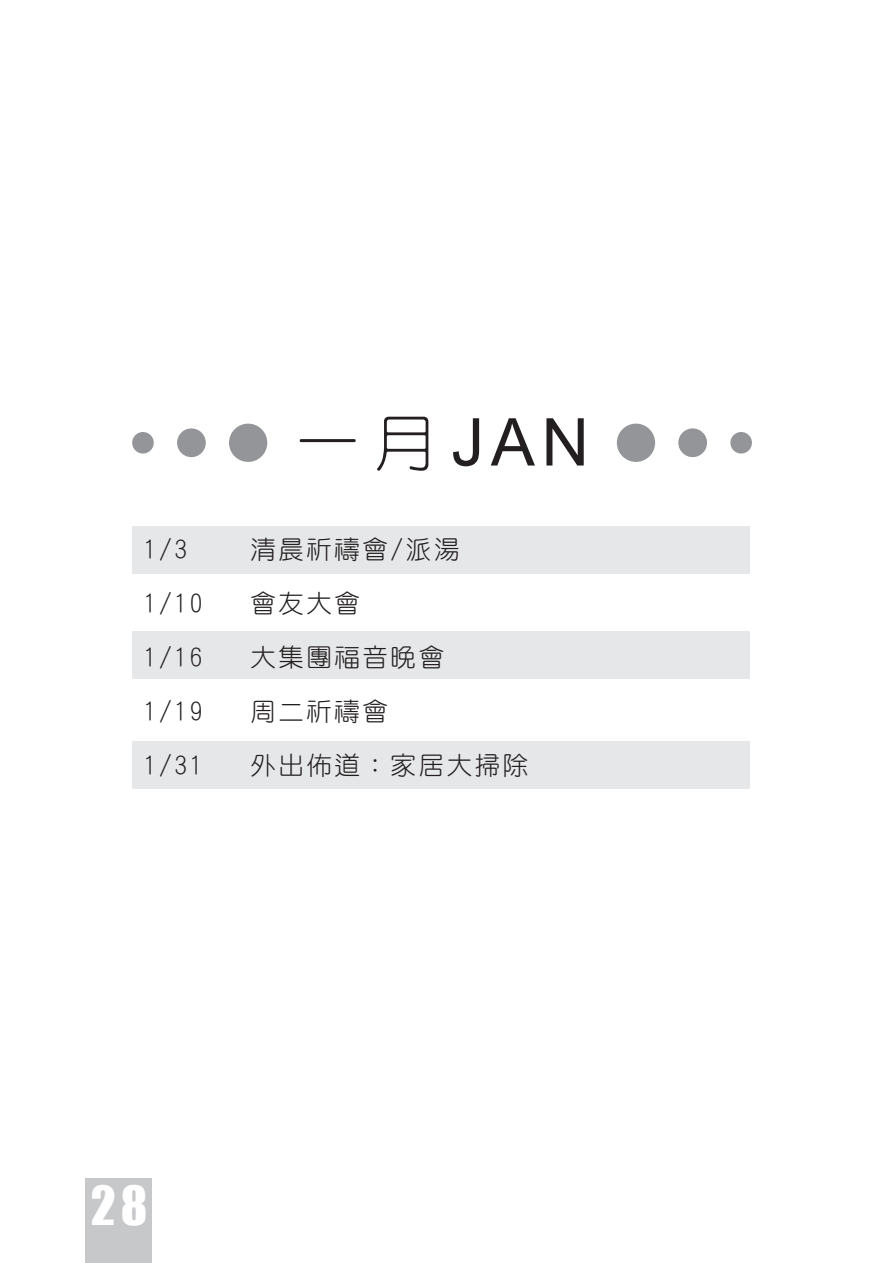
<style>
.page{position:relative;width:893px;height:1263px;background:#fff}
.page>*{position:absolute;margin:0;border:0;box-sizing:border-box;transform-origin:0 0}
.t1{font:66px "Arial";color:#231f20}
.t2{font:49.5px "Impact";color:#fff}
.t3{font:25.5px "DF Yuan Lt HK BF";letter-spacing:.1em;color:#231f20}
.s1{font-family:"Han Wang Yen";font-weight:300;font-size:61.8px}
</style>
<div class="page">
<div style="left:85px;top:1178px;width:66px;height:85px;background:#c7c8ca"></div>
<div style="left:132px;top:631px;width:618px;height:47px;background:#e6e7e9"></div>
<div style="left:132px;top:742px;width:618px;height:47px;background:#e6e7e9"></div>
<div style="left:132px;top:526px;width:618px;height:47px;background:#e6e7e9"></div>
<div style="left:177px;top:428px;width:29px;height:29px;background:#939598;border-radius:50%"></div>
<div style="left:132px;top:432px;width:22px;height:21px;background:#939598;border-radius:50%"></div>
<div style="left:229px;top:424px;width:38px;height:38px;background:#939598;border-radius:50%"></div>
<div style="left:678px;top:428px;width:29px;height:29px;background:#939598;border-radius:50%"></div>
<div style="left:730px;top:432px;width:22px;height:21px;background:#939598;border-radius:50%"></div>
<div style="left:617px;top:424px;width:38px;height:38px;background:#939598;border-radius:50%"></div>
<h1 class="t1" style="left:297px;top:397px;width:294px"><span class="s1">一月</span>JAN</h1>
<p class="t3" style="left:144px;top:536px;width:45px">1/3</p>
<p class="t3" style="left:250px;top:536px;width:211px">清晨祈禱會/派湯</p>
<p class="t3" style="left:144px;top:590px;width:60px">1/10</p>
<p class="t3" style="left:250px;top:590px;width:111px">會友大會</p>
<p class="t3" style="left:144px;top:644px;width:60px">1/16</p>
<p class="t3" style="left:250px;top:644px;width:195px">大集團福音晚會</p>
<p class="t3" style="left:144px;top:698px;width:60px">1/19</p>
<p class="t3" style="left:250px;top:698px;width:139px">周二祈禱會</p>
<p class="t3" style="left:144px;top:752px;width:60px">1/31</p>
<p class="t3" style="left:250px;top:752px;width:279px">外出佈道：家居大掃除</p>
<h2 class="t2" style="left:91px;top:1167px;width:58px">28</h2>
</div>
